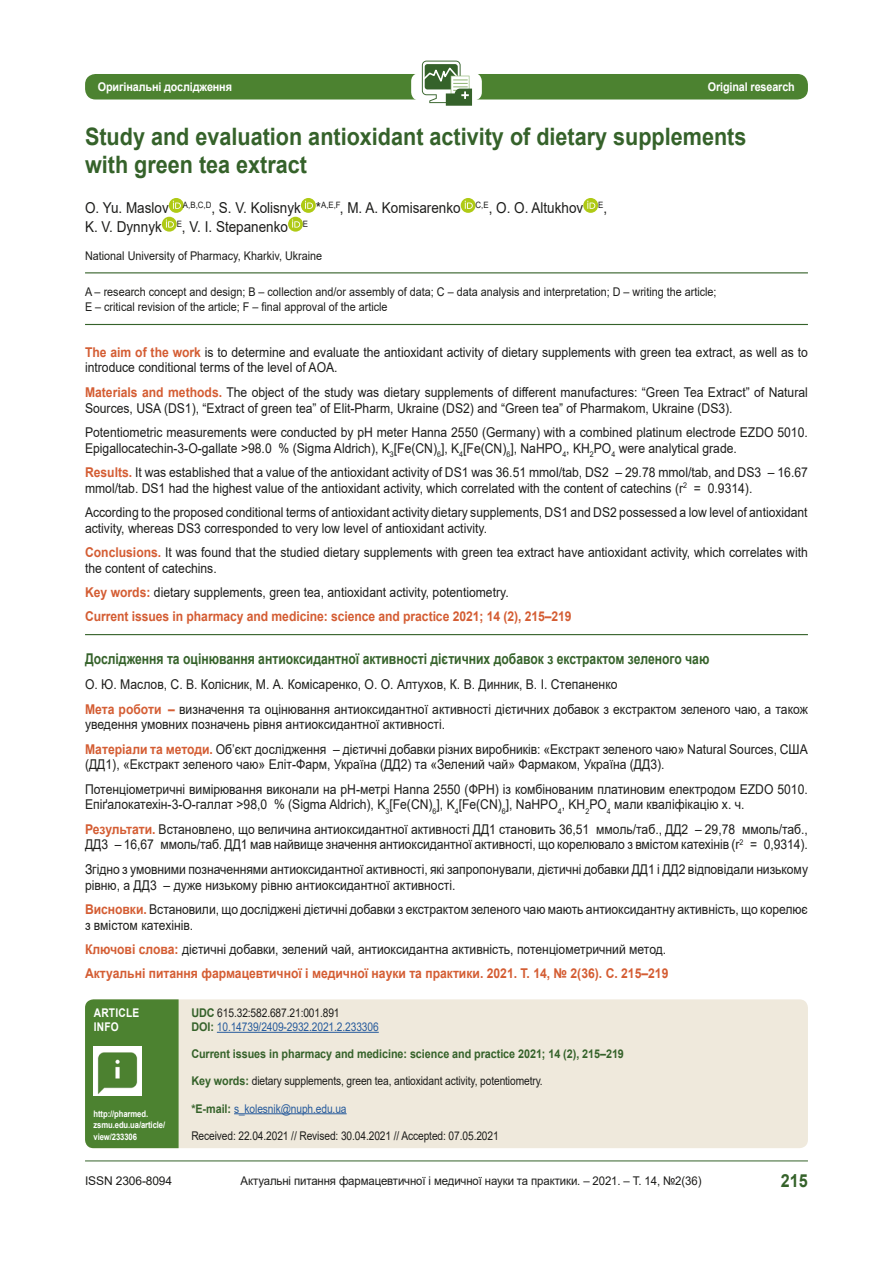
<style>
.page{position:relative;width:893px;height:1263px;background:#fff}
.page>*{position:absolute;margin:0;border:0;box-sizing:border-box;transform-origin:0 0}
.статья{font:700 24px/27.8px "Arial";color:#35622a;scale:.9 1}
.t1{font:700 18px "Arial";color:#35622a;scale:.9 1}
.автор{font:15px/18.8px "Arial";color:#1d1d1b;scale:.9 1}
.резюме_назв{font:700 14.85px "Arial";color:#35622a;scale:.82 1}
.резюме{font:13.5px/15.8px "Arial";color:#1d1d1b;scale:.9 1}
.резюме-2{font:700 13.5px "Arial";color:#d45d33;scale:.9 1}
.резюме_авт{font:13.5px "Arial";color:#1d1d1b;scale:.9 1}
.резюме_низ{font:700 13.5px "Arial";letter-spacing:-.005em;color:#d45d33;scale:.9 1}
.заведение{font:12px/15.1px "Arial";color:#1d1d1b;scale:.9 1}
.удк{font:12px "Arial";letter-spacing:-.01em;color:#1d1d1b;scale:.85 1}
.заведение-2{font:12px "Arial";color:#1d1d1b;scale:.95 1}
.удк-2{font:700 12px "Arial";letter-spacing:-.005em;color:#35622a;scale:.9 1}
.удк-3{font:12px "Arial";letter-spacing:-.01em;color:#275b9c;scale:.85 1}
.о_статье_верх{font:700 12px "Arial";letter-spacing:-.01em;color:#fff;scale:.9 1}
.заведение-3{font:12px "Arial";color:#1d1d1b}
.о_статье_верх-2{font:700 12px/14.9px "Arial";letter-spacing:.025em;color:#fff;scale:.85 1}
.о_статье{font:700 9px/11.2px "Arial";letter-spacing:-.01em;color:#fff;scale:.85 1}
.s1{font-weight:700;color:#d45d33}
.s2{font-weight:700;color:#35622a}
</style>
<div class="page">
<hr style="left:85px;top:1160px;width:723px;height:1px;background:#35622a">
<div style="left:85px;top:74px;width:723px;height:25px;background:#4c8230;border-radius:10px"></div>
<div style="left:411px;top:73px;width:71px;height:28px;background:#fff;border-radius:9px"></div>
<svg style="left:421px;top:60px;width:52px;height:45px"></svg>
<svg style="left:422px;top:61px;width:50px;height:45px"></svg>
<hr style="left:85px;top:272px;width:723px;height:1px;background:#35622a">
<hr style="left:85px;top:324px;width:723px;height:1px;background:#35622a">
<hr style="left:85px;top:634px;width:723px;height:1px;background:#35622a">
<div style="left:169px;top:198px;width:15px;height:15px;background:#afca15;border-radius:50%"></div>
<svg style="left:173px;top:201px;width:8px;height:8px"></svg>
<div style="left:301px;top:198px;width:15px;height:15px;background:#afca15;border-radius:50%"></div>
<svg style="left:305px;top:201px;width:8px;height:8px"></svg>
<svg style="left:461px;top:198px;width:15px;height:15px"></svg>
<svg style="left:465px;top:201px;width:8px;height:8px"></svg>
<svg style="left:583px;top:198px;width:15px;height:15px"></svg>
<svg style="left:587px;top:201px;width:8px;height:8px"></svg>
<div style="left:162px;top:217px;width:15px;height:15px;background:#afca15;border-radius:50%"></div>
<svg style="left:166px;top:219px;width:8px;height:9px"></svg>
<div style="left:288px;top:217px;width:15px;height:15px;background:#afca15;border-radius:50%"></div>
<svg style="left:292px;top:219px;width:8px;height:9px"></svg>
<div style="left:85px;top:999px;width:723px;height:149px;background:#efe9dc;border-radius:9px"></div>
<hr style="left:217px;top:1032px;width:162px;height:1px;background:#275b9c">
<hr style="left:234px;top:1113px;width:113px;height:1px;background:#275b9c">
<div style="left:85px;top:999px;width:94px;height:149px;background:#4c8230"></div>
<img style="left:94px;top:1047px;width:48px;height:48px">
<p class="о_статье_верх" style="left:98px;top:78px;width:151px">Оригінальні дослідження</p>
<p class="о_статье_верх" style="left:708px;top:78px;width:98px">Оriginal research</p>
<p class="статья" style="left:85px;top:123px;width:736px">Study and evaluation antioxidant activity of dietary supplements with green tea extract</p>
<p class="автор" style="left:85px;top:198px;width:582px">O. Yu. Maslov <sup>A,B,C,D</sup>, S. V. Kolisnyk *<sup>A,E,F</sup>, M. A. Komisarenko <sup>C,E</sup>, О. О. Altukhov <sup>E</sup>,<br>K. V. Dynnyk <sup>E</sup>, V. I. Stepanenko <sup>E</sup></p>
<p class="заведение" style="left:85px;top:248px;width:265px">National University of Pharmacy, Kharkiv, Ukraine</p>
<p class="заведение" style="left:85px;top:284px;width:703px">A – research concept and design; B – collection and/or assembly of data; C – data analysis and interpretation; D – writing the article;<br>E – critical revision of the article; F – final approval of the article</p>
<p class="резюме" style="left:85px;top:344px;width:805px"><span class="s1">The aim of the work</span> is to determine and evaluate the antioxidant activity of dietary supplements with green tea extract, as well as to introduce conditional terms of the level of AOA.</p>
<p class="резюме" style="left:85px;top:384px;width:805px"><span class="s1">Materials and methods.</span> The object of the study was dietary supplements of different manufactures: “Green Tea Extract” of Natural<br>Sources, USA (DS1), “Extract of green tea” of Elit-Pharm, Ukraine (DS2) and “Green tea” of Pharmakom, Ukraine (DS3).</p>
<p class="резюме" style="left:85px;top:424px;width:805px">Potentiometric measurements were conducted by pH meter Hanna 2550 (Germany) with a combined platinum electrode EZDO 5010.<br>Epigallocatechin-3-O-gallate ˃98.0 % (Sigma Aldrich), K<sub>3</sub>[Fe(CN)<sub>6</sub>], K<sub>4</sub>[Fe(CN)<sub>6</sub>], NaHPO<sub>4</sub>, KH<sub>2</sub>PO<sub>4</sub> were analytical grade.</p>
<p class="резюме" style="left:85px;top:464px;width:805px"><span class="s1">Results.</span> It was established that a value of the antioxidant activity of DS1 was 36.51 mmol/tab, DS2 – 29.78 mmol/tab, and DS3 – 16.67 mmol/tab. DS1 had the highest value of the antioxidant activity, which correlated with the content of catechins (r<sup>2</sup> = 0.9314).</p>
<p class="резюме" style="left:85px;top:504px;width:804px">According to the proposed conditional terms of antioxidant activity dietary supplements, DS1 and DS2 possessed a low level of antioxidant activity, whereas DS3 corresponded to very low level of antioxidant activity.</p>
<p class="резюме" style="left:85px;top:544px;width:805px"><span class="s1">Conclusions.</span> It was found that the studied dietary supplements with green tea extract have antioxidant activity, which correlates with the content of catechins.</p>
<p class="резюме" style="left:85px;top:584px;width:472px"><span class="s1">Key words:</span> dietary supplements, green tea, antioxidant activity, potentiometry.</p>
<p class="резюме_низ" style="left:85px;top:607px;width:542px">Current issues in pharmacy and medicine: science and practice 2021; 14 (2), 215–219</p>
<p class="резюме_назв" style="left:85px;top:648px;width:763px">Дослідження та оцінювання антиоксидантної активності дієтичних добавок з екстрактом зеленого чаю</p>
<p class="резюме_авт" style="left:85px;top:675px;width:593px">О. Ю. Маслов, С. В. Колісник, М. А. Комісаренко, О. О. Алтухов, К. В. Динник, В. І. Степаненко</p>
<p class="резюме" style="left:85px;top:701px;width:805px"><span class="s1">Мета роботи –</span> визначення та оцінювання антиоксидантної активності дієтичних добавок з екстрактом зеленого чаю, а також уведення умовних позначень рівня антиоксидантної активності.</p>
<p class="резюме" style="left:85px;top:741px;width:805px"><span class="s1">Матеріали та методи.</span> Об’єкт дослідження – дієтичні добавки різних виробників: «Екстракт зеленого чаю» Natural Sources, США (ДД1), «Екстракт зеленого чаю» Еліт-Фарм, Україна (ДД2) та «Зелений чай» Фармаком, Україна (ДД3).</p>
<p class="резюме" style="left:85px;top:781px;width:805px">Потенціометричні вимірювання виконали на pH-метрі Hanna 2550 (ФРН) із комбінованим платиновим електродом EZDO 5010.<br>Епіґалокатехін-3-О-галлат ˃98,0 % (Sigma Aldrich), K<sub>3</sub>[Fe(CN)<sub>6</sub>], K<sub>4</sub>[Fe(CN)<sub>6</sub>], NaHPO<sub>4</sub>, KH<sub>2</sub>PO<sub>4</sub> мали кваліфікацію х. ч.</p>
<p class="резюме" style="left:85px;top:821px;width:805px"><span class="s1">Результати.</span> Встановлено, що величина антиоксидантної активності ДД1 становить 36,51 ммоль/таб., ДД2 – 29,78 ммоль/таб.,<br>ДД3 – 16,67 ммоль/таб. ДД1 мав найвище значення антиоксидантної активності, що корелювало з вмістом катехінів (r<sup>2</sup> = 0,9314).</p>
<p class="резюме" style="left:85px;top:861px;width:805px">Згідно з умовними позначеннями антиоксидантної активності, які запропонували, дієтичні добавки ДД1 і ДД2 відповідали низькому рівню, а ДД3 – дуже низькому рівню антиоксидантної активності.</p>
<p class="резюме" style="left:85px;top:901px;width:804px"><span class="s1">Висновки.</span> Встановили, що досліджені дієтичні добавки з екстрактом зеленого чаю мають антиоксидантну активність, що корелює з вмістом катехінів.</p>
<p class="резюме" style="left:85px;top:941px;width:647px"><span class="s1">Ключові слова:</span> дієтичні добавки, зелений чай, антиоксидантна активність, потенціометричний метод.</p>
<p class="резюме-2" style="left:85px;top:964px;width:650px">Актуальні питання фармацевтичної і медичної науки та практики. 2021. Т. 14, № 2(36). С. 215–219</p>
<p class="удк" style="left:191px;top:1004px;width:176px"><span class="s2">UDC</span> 615.32:582.687.21:001.891</p>
<p class="удк-3" style="left:191px;top:1018px;width:222px"><span class="s2">DOI:</span> 10.14739/2409-2932.2021.2.233306</p>
<p class="удк-2" style="left:191px;top:1045px;width:482px">Current issues in pharmacy and medicine: science and practice 2021; 14 (2), 215–219</p>
<p class="удк" style="left:191px;top:1073px;width:415px"><span class="s2">Key words:</span> dietary supplements, green tea, antioxidant activity, potentiometry.</p>
<p class="удк-3" style="left:191px;top:1100px;width:184px"><span class="s2">*E-mail:</span> s_kolesnik@nuph.edu.ua</p>
<p class="удк" style="left:191px;top:1127px;width:363px">Received: 22.04.2021 // Revised: 30.04.2021 // Accepted: 07.05.2021</p>
<p class="о_статье_верх-2" style="left:94px;top:1005px;width:55px">ARTICLE<br>INFO</p>
<p class="о_статье" style="left:94px;top:1108px;width:86px">http://pharmed. zsmu.edu.ua/article/ view/233306</p>
<p class="заведение-3" style="left:85px;top:1172px;width:89px">ISSN 2306-8094</p>
<p class="заведение-2" style="left:241px;top:1172px;width:487px">Актуальні питання фармацевтичної і медичної науки та практики. – 2021. – Т. 14, №2(36)</p>
<p class="t1" style="left:781px;top:1168px;width:32px">215</p>
</div>
